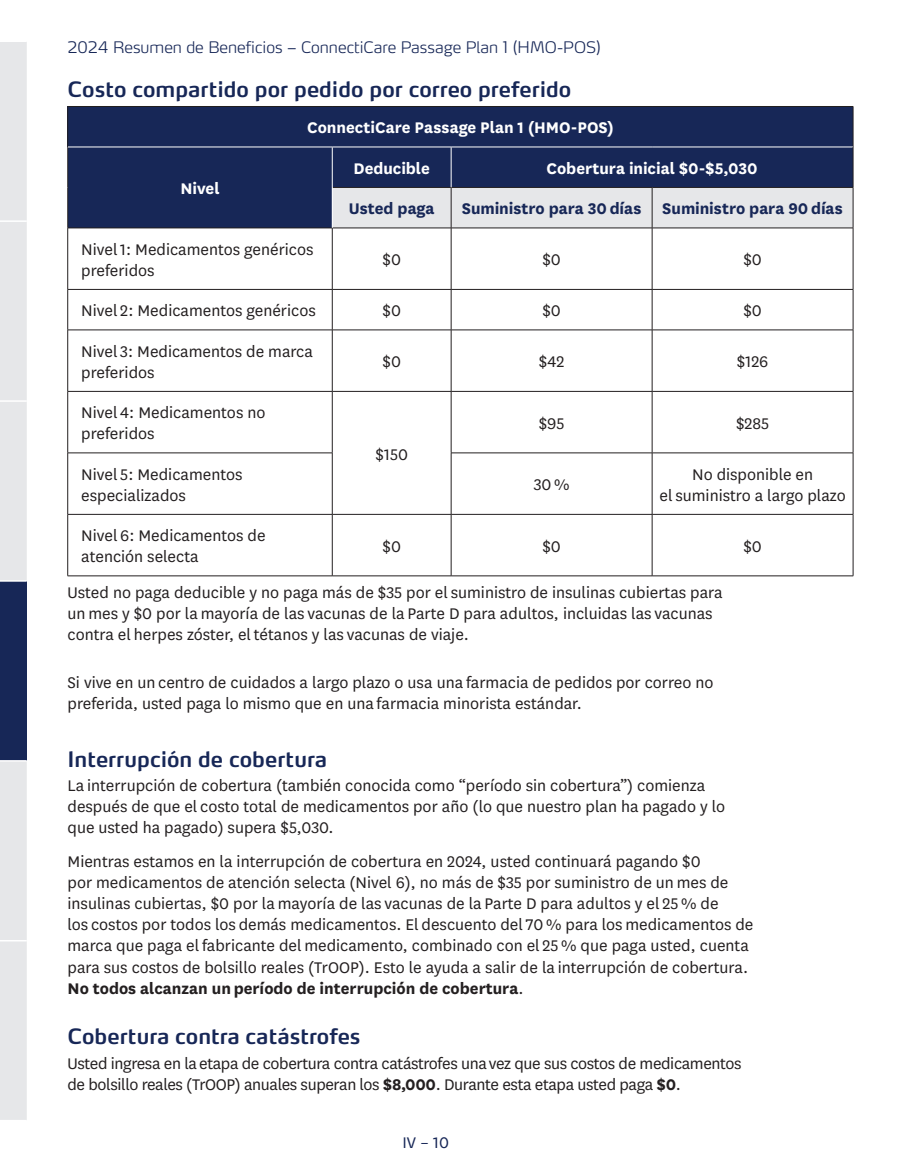
<style>
.page{position:relative;width:905px;height:1175px;background:#fff}
.page>*{position:absolute;margin:0;border:0;box-sizing:border-box;transform-origin:0 0}
.t1{font:600 21px "Max Pro";color:#172757}
.t2{font:18px/21px "National";color:#231f20}
.t3{font:18px/21px "National";letter-spacing:-.02em;color:#231f20}
.t4{font:700 18px "National";color:#fff}
.t5{font:700 18px "National";letter-spacing:-.005em;color:#172757}
.t6{font:18px "National";color:#172757}
.t7{font:300 expanded 15.75px "Max Pro";color:#172757}
.s1{font-weight:700}
</style>
<div class="page">
<svg style="left:0;top:42px;width:27px;height:1077px;background:#c4c7d1"></svg>
<div style="left:451px;top:147px;width:402px;height:40px;background:#172757"></div>
<div style="left:68px;top:106px;width:785px;height:41px;background:#172757"></div>
<hr style="left:852px;top:107px;width:1px;height:40px;background:#231f20">
<div style="left:652px;top:187px;width:201px;height:41px;background:#e6e7e9"></div>
<hr style="left:852px;top:188px;width:1px;height:40px;background:#231f20">
<hr style="left:852px;top:228px;width:1px;height:61px;background:#231f20">
<hr style="left:68px;top:289px;width:264px;height:1px;background:#231f20">
<hr style="left:332px;top:289px;width:119px;height:1px;background:#231f20">
<hr style="left:451px;top:289px;width:201px;height:1px;background:#231f20">
<hr style="left:652px;top:289px;width:201px;height:1px;background:#231f20">
<hr style="left:852px;top:289px;width:1px;height:41px;background:#231f20">
<hr style="left:68px;top:330px;width:264px;height:1px;background:#231f20">
<hr style="left:332px;top:330px;width:119px;height:1px;background:#231f20">
<hr style="left:451px;top:330px;width:201px;height:1px;background:#231f20">
<hr style="left:652px;top:330px;width:201px;height:1px;background:#231f20">
<hr style="left:852px;top:330px;width:1px;height:61px;background:#231f20">
<hr style="left:68px;top:391px;width:264px;height:1px;background:#231f20">
<hr style="left:451px;top:391px;width:201px;height:1px;background:#231f20">
<hr style="left:652px;top:391px;width:201px;height:1px;background:#231f20">
<hr style="left:852px;top:391px;width:1px;height:62px;background:#231f20">
<hr style="left:451px;top:452px;width:201px;height:1px;background:#231f20">
<hr style="left:652px;top:452px;width:201px;height:1px;background:#231f20">
<hr style="left:852px;top:453px;width:1px;height:61px;background:#231f20">
<hr style="left:68px;top:514px;width:264px;height:1px;background:#231f20">
<hr style="left:451px;top:514px;width:201px;height:1px;background:#231f20">
<hr style="left:652px;top:514px;width:201px;height:1px;background:#231f20">
<hr style="left:852px;top:514px;width:1px;height:61px;background:#231f20">
<hr style="left:68px;top:575px;width:264px;height:1px;background:#231f20">
<hr style="left:451px;top:575px;width:201px;height:1px;background:#231f20">
<hr style="left:652px;top:575px;width:201px;height:1px;background:#231f20">
<hr style="left:332px;top:391px;width:119px;height:1px;background:#231f20">
<hr style="left:332px;top:514px;width:119px;height:1px;background:#231f20">
<hr style="left:332px;top:575px;width:119px;height:1px;background:#231f20">
<hr style="left:652px;top:147px;width:200px;height:1px;background:#fff">
<hr style="left:852px;top:147px;width:1px;height:40px;background:#231f20">
<div style="left:68px;top:147px;width:264px;height:81px;background:#172757"></div>
<div style="left:332px;top:147px;width:119px;height:40px;background:#172757"></div>
<div style="left:332px;top:187px;width:119px;height:41px;background:#e6e7e9"></div>
<div style="left:451px;top:187px;width:201px;height:41px;background:#e6e7e9"></div>
<hr style="left:68px;top:106px;width:264px;height:1px;background:#231f20">
<hr style="left:67px;top:107px;width:1px;height:40px;background:#231f20">
<hr style="left:332px;top:106px;width:119px;height:1px;background:#231f20">
<hr style="left:451px;top:106px;width:201px;height:1px;background:#231f20">
<hr style="left:652px;top:106px;width:201px;height:1px;background:#231f20">
<hr style="left:67px;top:147px;width:1px;height:40px;background:#231f20">
<hr style="left:67px;top:187px;width:1px;height:41px;background:#231f20">
<hr style="left:332px;top:187px;width:119px;height:1px;background:#231f20">
<hr style="left:451px;top:187px;width:201px;height:1px;background:#231f20">
<hr style="left:451px;top:188px;width:1px;height:40px;background:#231f20">
<hr style="left:652px;top:187px;width:201px;height:1px;background:#231f20">
<hr style="left:652px;top:188px;width:1px;height:40px;background:#231f20">
<hr style="left:67px;top:228px;width:1px;height:61px;background:#231f20">
<hr style="left:332px;top:228px;width:1px;height:61px;background:#231f20">
<hr style="left:451px;top:228px;width:1px;height:61px;background:#231f20">
<hr style="left:652px;top:228px;width:1px;height:61px;background:#231f20">
<hr style="left:67px;top:289px;width:1px;height:41px;background:#231f20">
<hr style="left:332px;top:289px;width:1px;height:41px;background:#231f20">
<hr style="left:451px;top:289px;width:1px;height:41px;background:#231f20">
<hr style="left:652px;top:289px;width:1px;height:41px;background:#231f20">
<hr style="left:67px;top:330px;width:1px;height:61px;background:#231f20">
<hr style="left:332px;top:330px;width:1px;height:61px;background:#231f20">
<hr style="left:451px;top:330px;width:1px;height:61px;background:#231f20">
<hr style="left:652px;top:330px;width:1px;height:61px;background:#231f20">
<hr style="left:67px;top:391px;width:1px;height:62px;background:#231f20">
<hr style="left:332px;top:391px;width:1px;height:62px;background:#231f20">
<hr style="left:451px;top:391px;width:1px;height:62px;background:#231f20">
<hr style="left:652px;top:391px;width:1px;height:62px;background:#231f20">
<hr style="left:68px;top:452px;width:264px;height:1px;background:#231f20">
<hr style="left:67px;top:453px;width:1px;height:61px;background:#231f20">
<hr style="left:332px;top:453px;width:1px;height:61px;background:#231f20">
<hr style="left:451px;top:453px;width:1px;height:61px;background:#231f20">
<hr style="left:652px;top:453px;width:1px;height:61px;background:#231f20">
<hr style="left:67px;top:514px;width:1px;height:61px;background:#231f20">
<hr style="left:652px;top:514px;width:1px;height:61px;background:#231f20">
<hr style="left:68px;top:228px;width:264px;height:1px;background:#231f20">
<hr style="left:332px;top:228px;width:119px;height:1px;background:#231f20">
<hr style="left:451px;top:228px;width:201px;height:1px;background:#231f20">
<hr style="left:652px;top:228px;width:201px;height:1px;background:#231f20">
<hr style="left:332px;top:514px;width:1px;height:61px;background:#231f20">
<hr style="left:451px;top:514px;width:1px;height:61px;background:#231f20">
<hr style="left:68px;top:147px;width:264px;height:1px;background:#fff">
<hr style="left:332px;top:187px;width:1px;height:41px;background:#fff">
<hr style="left:332px;top:147px;width:119px;height:1px;background:#fff">
<hr style="left:332px;top:147px;width:1px;height:40px;background:#fff">
<hr style="left:451px;top:147px;width:201px;height:1px;background:#fff">
<hr style="left:451px;top:147px;width:1px;height:40px;background:#fff">
<p class="t7" style="left:68px;top:34px;width:535px">2024 Resumen de Beneficios – ConnectiCare Passage Plan 1 (HMO-POS)</p>
<h3 class="t1" style="left:68px;top:71px;width:505px">Costo compartido por pedido por correo preferido</h3>
<p class="t4" style="left:307px;top:115px;width:308px">ConnectiCare Passage Plan 1 (HMO-POS)</p>
<p class="t4" style="left:180px;top:176px;width:41px">Nivel</p>
<p class="t4" style="left:353px;top:156px;width:78px">Deducible</p>
<p class="t4" style="left:546px;top:156px;width:213px">Cobertura inicial $0-$5,030</p>
<p class="t5" style="left:349px;top:196px;width:87px">Usted paga</p>
<p class="t5" style="left:462px;top:196px;width:181px">Suministro para 30 días</p>
<p class="t5" style="left:662px;top:196px;width:182px">Suministro para 90 días</p>
<p class="t2" style="left:81px;top:238px;width:234px">Nivel 1: Medicamentos genéricos preferidos</p>
<p class="t2" style="left:382px;top:249px;width:20px">$0</p>
<p class="t2" style="left:542px;top:249px;width:20px">$0</p>
<p class="t2" style="left:743px;top:249px;width:20px">$0</p>
<p class="t2" style="left:81px;top:299px;width:236px">Nivel 2: Medicamentos genéricos</p>
<p class="t2" style="left:382px;top:299px;width:20px">$0</p>
<p class="t2" style="left:542px;top:299px;width:20px">$0</p>
<p class="t2" style="left:743px;top:299px;width:20px">$0</p>
<p class="t2" style="left:81px;top:340px;width:233px">Nivel 3: Medicamentos de marca preferidos</p>
<p class="t2" style="left:382px;top:350px;width:20px">$0</p>
<p class="t2" style="left:539px;top:350px;width:27px">$42</p>
<p class="t2" style="left:736px;top:350px;width:33px">$126</p>
<p class="t2" style="left:81px;top:401px;width:186px">Nivel 4: Medicamentos no preferidos</p>
<p class="t2" style="left:81px;top:463px;width:163px">Nivel 5: Medicamentos especializados</p>
<p class="t2" style="left:538px;top:412px;width:27px">$95</p>
<p class="t2" style="left:736px;top:412px;width:35px">$285</p>
<p class="t2" style="left:375px;top:443px;width:34px">$150</p>
<p class="t2" style="left:533px;top:473px;width:37px">30 %</p>
<p class="t2" style="left:659px;top:463px;width:188px;text-align:center">No disponible en<br>el suministro a largo plazo</p>
<p class="t2" style="left:81px;top:524px;width:186px">Nivel 6: Medicamentos de atención selecta</p>
<p class="t2" style="left:382px;top:535px;width:20px">$0</p>
<p class="t2" style="left:542px;top:535px;width:20px">$0</p>
<p class="t2" style="left:743px;top:535px;width:20px">$0</p>
<p class="t2" style="left:68px;top:581px;width:656px">Usted no paga deducible y no paga más de $35 por el suministro de insulinas cubiertas para un mes y $0 por la mayoría de las vacunas de la Parte D para adultos, incluidas las vacunas contra el herpes zóster, el tétanos y las vacunas de viaje.</p>
<p class="t2" style="left:68px;top:671px;width:647px">Si vive en un centro de cuidados a largo plazo o usa una farmacia de pedidos por correo no preferida, usted paga lo mismo que en una farmacia minorista estándar.</p>
<h3 class="t1" style="left:68px;top:741px;width:261px">Interrupción de cobertura</h3>
<p class="t2" style="left:68px;top:774px;width:659px">La interrupción de cobertura (también conocida como “período sin cobertura”) comienza después de que el costo total de medicamentos por año (lo que nuestro plan ha pagado y lo que usted ha pagado) supera $5,030.</p>
<p class="t2" style="left:68px;top:850px;width:687px">Mientras estamos en la interrupción de cobertura en 2024, usted continuará pagando $0<br>por medicamentos de atención selecta (Nivel 6), no más de $35 por suministro de un mes de insulinas cubiertas, $0 por la mayoría de las vacunas de la Parte D para adultos y el 25 % de<br>los costos por todos los demás medicamentos. El descuento del 70 % para los medicamentos de marca que paga el fabricante del medicamento, combinado con el 25 % que paga usted, cuenta para sus costos de bolsillo reales (TrOOP). Esto le ayuda a salir de la interrupción de cobertura.<br><span class="s1">No todos alcanzan un período de interrupción de cobertura</span>.</p>
<h3 class="t1" style="left:68px;top:1018px;width:294px">Cobertura contra catástrofes</h3>
<p class="t3" style="left:68px;top:1052px;width:675px">Usted ingresa en la etapa de cobertura contra catástrofes una vez que sus costos de medicamentos de bolsillo reales (TrOOP) anuales superan los <span class="s1">$8,000</span>. Durante esta etapa usted paga <span class="s1">$0</span>.</p>
<p class="t6" style="left:402px;top:1130px;width:48px">IV – 10</p>
</div>
